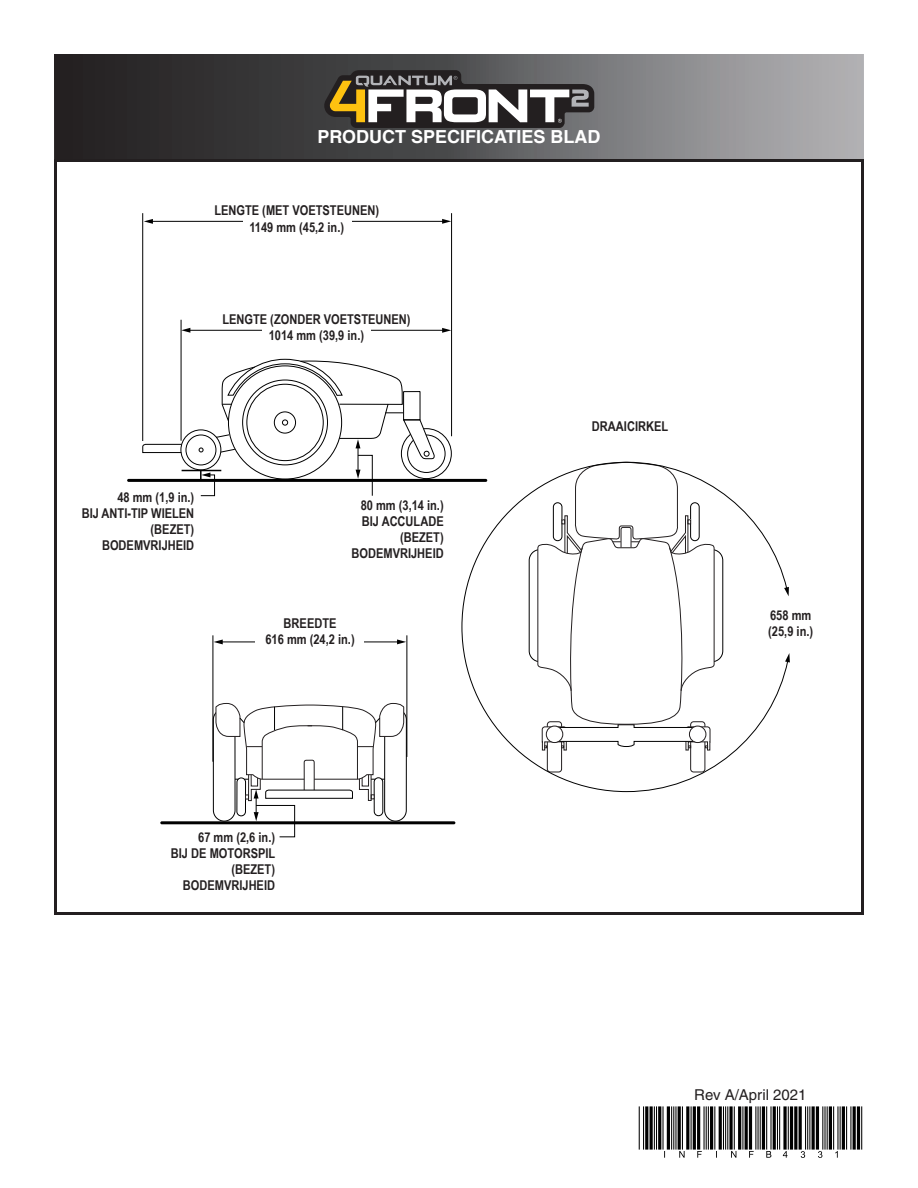
<style>
.page{position:relative;width:918px;height:1188px;background:#fff}
.page>*{position:absolute;margin:0;border:0;box-sizing:border-box;transform-origin:0 0}
.t1{font:700 18px "Helvetica";color:#fff}
.t2{font:15px "Helvetica";color:#231f20}
.CALLOUTS{font:700 13.5px "Arial Narrow";color:#231f20}
</style>
<div class="page">
<svg style="left:54px;top:54px;width:810px;height:105px;background:#606061"></svg>
<div style="left:181px;top:430px;width:40px;height:40px;border:1px solid #000;border-radius:50%"></div>
<div style="left:186px;top:435px;width:30px;height:30px;border:1px solid #000;border-radius:50%"></div>
<svg style="left:142px;top:444px;width:40px;height:9px"></svg>
<div style="left:407px;top:435px;width:38px;height:38px;border:1px solid #000;border-radius:50%"></div>
<div style="left:384px;top:709px;width:23px;height:112px;border:1px solid #000;border-radius:11px"></div>
<div style="left:213px;top:709px;width:22px;height:112px;border:1px solid #000;border-radius:11px"></div>
<svg style="left:461px;top:462px;width:327px;height:330px"></svg>
<svg style="left:784px;top:587px;width:5px;height:9px"></svg>
<svg style="left:785px;top:653px;width:5px;height:10px"></svg>
<hr style="left:160px;top:821px;width:295px;height:3px;background:#000;border-radius:2px">
<hr style="left:127px;top:479px;width:360px;height:3px;background:#000;border-radius:2px">
<hr style="left:151px;top:221px;width:293px;height:1px;background:#000">
<svg style="left:442px;top:219px;width:9px;height:5px"></svg>
<svg style="left:144px;top:219px;width:9px;height:5px"></svg>
<hr style="left:142px;top:213px;width:1px;height:228px;background:#000">
<hr style="left:451px;top:213px;width:1px;height:223px;background:#000">
<div style="left:243px;top:213px;width:109px;height:17px;background:#fff"></div>
<hr style="left:221px;top:642px;width:178px;height:1px;background:#000">
<svg style="left:397px;top:639px;width:9px;height:5px"></svg>
<svg style="left:214px;top:640px;width:9px;height:4px"></svg>
<hr style="left:213px;top:635px;width:1px;height:127px;background:#000">
<hr style="left:407px;top:635px;width:1px;height:122px;background:#000">
<div style="left:256px;top:633px;width:108px;height:17px;background:#fff"></div>
<hr style="left:189px;top:330px;width:255px;height:1px;background:#000">
<svg style="left:442px;top:328px;width:9px;height:5px"></svg>
<svg style="left:182px;top:328px;width:8px;height:5px"></svg>
<hr style="left:181px;top:320px;width:1px;height:121px;background:#000">
<div style="left:262px;top:321px;width:109px;height:19px;background:#fff"></div>
<hr style="left:182px;top:470px;width:39px;height:1px;background:#000">
<svg style="left:215px;top:703px;width:189px;height:135px"></svg>
<svg style="left:199px;top:359px;width:236px;height:137px"></svg>
<div style="left:54px;top:159px;width:810px;height:756px;border:3px solid #231f20"></div>
<hr style="left:654px;top:1106px;width:1px;height:44px;background:#000">
<hr style="left:650px;top:1106px;width:3px;height:44px;background:#000">
<hr style="left:645px;top:1106px;width:3px;height:44px;background:#000">
<hr style="left:643px;top:1106px;width:1px;height:44px;background:#000">
<hr style="left:639px;top:1106px;width:1px;height:44px;background:#000">
<hr style="left:671px;top:1106px;width:1px;height:44px;background:#000">
<hr style="left:667px;top:1106px;width:3px;height:44px;background:#000">
<hr style="left:662px;top:1106px;width:2px;height:44px;background:#000">
<hr style="left:658px;top:1106px;width:3px;height:44px;background:#000">
<hr style="left:656px;top:1106px;width:1px;height:44px;background:#000">
<svg style="left:673px;top:1106px;width:34px;height:52px"></svg>
<hr style="left:723px;top:1106px;width:1px;height:44px;background:#000">
<hr style="left:719px;top:1106px;width:3px;height:44px;background:#000">
<hr style="left:714px;top:1106px;width:1px;height:44px;background:#000">
<hr style="left:710px;top:1106px;width:3px;height:44px;background:#000">
<hr style="left:708px;top:1106px;width:1px;height:44px;background:#000">
<svg style="left:725px;top:1106px;width:120px;height:52px"></svg>
<hr style="left:861px;top:1106px;width:1px;height:44px;background:#000">
<hr style="left:857px;top:1106px;width:3px;height:44px;background:#000">
<hr style="left:853px;top:1106px;width:3px;height:44px;background:#000">
<hr style="left:850px;top:1106px;width:1px;height:44px;background:#000">
<hr style="left:846px;top:1106px;width:1px;height:44px;background:#000">
<svg style="left:324px;top:70px;width:270px;height:58px"></svg>
<p class="t1" style="left:317px;top:126px;width:285px">PRODUCT SPECIFICATIES BLAD</p>
<p class="CALLOUTS" style="left:214px;top:200px;width:166px">LENGTE (MET VOETSTEUNEN)</p>
<p class="CALLOUTS" style="left:249px;top:217px;width:96px">1149 mm (45,2 in.)</p>
<p class="CALLOUTS" style="left:222px;top:309px;width:190px">LENGTE (ZONDER VOETSTEUNEN)</p>
<p class="CALLOUTS" style="left:269px;top:325px;width:97px">1014 mm (39,9 in.)</p>
<p class="CALLOUTS" style="left:117px;top:487px;width:78px">48 mm (1,9 in.)</p>
<p class="CALLOUTS" style="left:82px;top:503px;width:114px">BIJ ANTI-TIP WIELEN</p>
<p class="CALLOUTS" style="left:151px;top:519px;width:45px">(BEZET)</p>
<p class="CALLOUTS" style="left:102px;top:535px;width:94px">BODEMVRIJHEID</p>
<p class="CALLOUTS" style="left:361px;top:495px;width:85px">80 mm (3,14 in.)</p>
<p class="CALLOUTS" style="left:362px;top:511px;width:83px">BIJ ACCULADE</p>
<p class="CALLOUTS" style="left:400px;top:527px;width:45px">(BEZET)</p>
<p class="CALLOUTS" style="left:352px;top:543px;width:94px">BODEMVRIJHEID</p>
<p class="CALLOUTS" style="left:284px;top:613px;width:54px">BREEDTE</p>
<p class="CALLOUTS" style="left:265px;top:629px;width:91px">616 mm (24,2 in.)</p>
<p class="CALLOUTS" style="left:198px;top:827px;width:78px">67 mm (2,6 in.)</p>
<p class="CALLOUTS" style="left:171px;top:843px;width:106px">BIJ DE MOTORSPIL</p>
<p class="CALLOUTS" style="left:231px;top:859px;width:45px">(BEZET)</p>
<p class="CALLOUTS" style="left:183px;top:875px;width:94px">BODEMVRIJHEID</p>
<p class="CALLOUTS" style="left:592px;top:416px;width:78px">DRAAICIRKEL</p>
<p class="CALLOUTS" style="left:770px;top:605px;width:43px">658 mm</p>
<p class="CALLOUTS" style="left:768px;top:621px;width:46px">(25,9 in.)</p>
<p class="t2" style="left:694px;top:1086px;width:114px">Rev A/April 2021</p>
</div>
